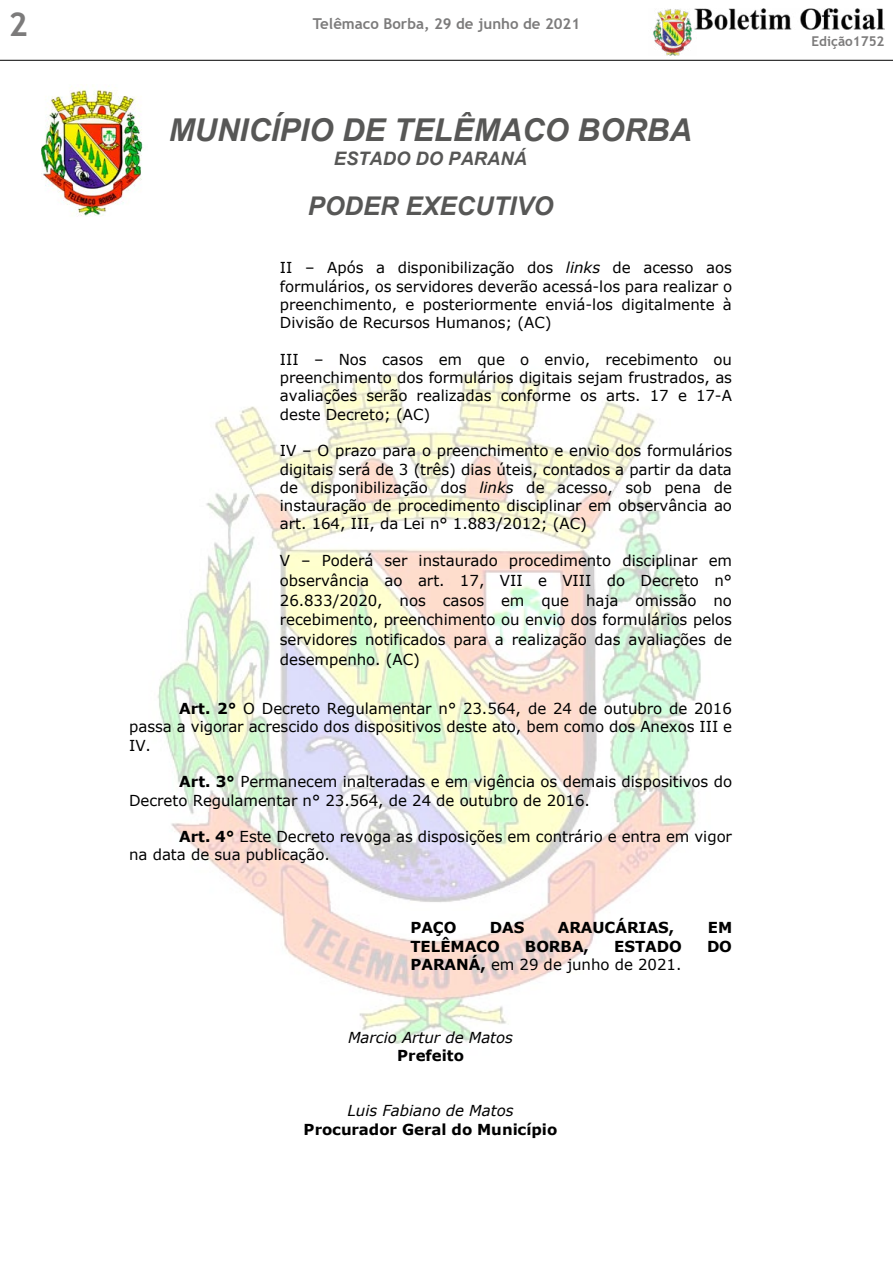
<style>
.page{position:relative;width:893px;height:1263px;background:#fff}
.page>*{position:absolute;margin:0;border:0;box-sizing:border-box;transform-origin:0 0}
.t1{font:700 33px "Trebuchet MS";color:#7c7b7b}
.t2{font:italic 700 31.5px "Arial";color:#575756}
.t3{font:italic 700 25.8px "Arial";color:#575756}
.t4{font:italic 700 18.6px "Arial";color:#575756}
.t5{font:15.15px/18.3px "Verdana";color:#000;text-align:justify}
.t6{font:700 15.15px "Verdana";color:#000}
.t7{font:italic 15.15px "Verdana";color:#000}
.t8{font:700 15px "Trebuchet MS";color:#7c7b7b}
.t9{font:700 13.5px "Trebuchet MS";color:#7c7b7b}
.s1{font-style:italic}
.s2{font-weight:700}
</style>
<div class="page">
<img style="left:653px;top:9px;width:43px;height:47px">
<img style="left:693px;top:8px;width:191px;height:21px">
<hr style="left:0;top:60px;width:893px;height:1px;background:#000">
<img style="left:157px;top:372px;width:544px;height:672px">
<img style="left:42px;top:86px;width:101px;height:130px">
<h1 class="t1" style="left:9px;top:3px;width:21px">2</h1>
<p class="t8" style="left:313px;top:14px;width:269px">Telêmaco Borba, 29 de junho de 2021</p>
<h2 class="t2" style="left:169px;top:109px;width:525px">MUNICÍPIO DE TELÊMACO BORBA</h2>
<p class="t4" style="left:334px;top:146px;width:195px">ESTADO DO PARANÁ</p>
<h3 class="t3" style="left:308px;top:188px;width:247px">PODER EXECUTIVO</h3>
<p class="t5" style="left:280px;top:258px;width:454px">II – Após a disponibilização dos <span class="s1">links</span> de acesso aos formulários, os servidores deverão acessá-los para realizar o preenchimento, e posteriormente enviá-los digitalmente à Divisão de Recursos Humanos; (AC)</p>
<p class="t5" style="left:280px;top:350px;width:454px">III – Nos casos em que o envio, recebimento ou preenchimento dos formulários digitais sejam frustrados, as avaliações serão realizadas conforme os arts. 17 e 17-A deste Decreto; (AC)</p>
<p class="t5" style="left:280px;top:441px;width:454px">IV – O prazo para o preenchimento e envio dos formulários digitais será de 3 (três) dias úteis, contados a partir da data de disponibilização dos <span class="s1">links</span> de acesso, sob pena de instauração de procedimento disciplinar em observância ao art. 164, III, da Lei n° 1.883/2012; (AC)</p>
<p class="t5" style="left:280px;top:550px;width:454px;line-height:19.6px">V – Poderá ser instaurado procedimento disciplinar em observância ao art. 17, VII e VIII do Decreto n° 26.833/2020, nos casos em que haja omissão no recebimento, preenchimento ou envio dos formulários pelos servidores notificados para a realização das avaliações de desempenho. (AC)</p>
<p class="t5" style="left:129px;top:699px;width:604px;text-indent:50px"><span class="s2">Art. 2°</span> O Decreto Regulamentar n° 23.564, de 24 de outubro de 2016 passa a vigorar acrescido dos dispositivos deste ato, bem como dos Anexos III e IV.</p>
<p class="t5" style="left:129px;top:772px;width:604px;text-indent:50px"><span class="s2">Art. 3°</span> Permanecem inalteradas e em vigência os demais dispositivos do<br>Decreto Regulamentar n° 23.564, de 24 de outubro de 2016.</p>
<p class="t5" style="left:129px;top:827px;width:604px;text-indent:50px"><span class="s2">Art. 4°</span> Este Decreto revoga as disposições em contrário e entra em vigor na data de sua publicação.</p>
<p class="t6" style="left:410px;top:917px;width:48px">PAÇO</p>
<p class="t6" style="left:490px;top:917px;width:36px">DAS</p>
<p class="t6" style="left:558px;top:917px;width:118px">ARAUCÁRIAS,</p>
<p class="t6" style="left:708px;top:917px;width:26px">EM</p>
<p class="t6" style="left:410px;top:935px;width:91px">TELÊMACO</p>
<p class="t6" style="left:525px;top:935px;width:65px">BORBA,</p>
<p class="t6" style="left:614px;top:935px;width:69px">ESTADO</p>
<p class="t6" style="left:707px;top:935px;width:26px">DO</p>
<p class="t5" style="left:410px;top:955px;width:272px"><span class="s2">PARANÁ,</span> em 29 de junho de 2021.</p>
<p class="t7" style="left:348px;top:1027px;width:166px">Marcio Artur de Matos</p>
<p class="t6" style="left:397px;top:1045px;width:68px">Prefeito</p>
<p class="t7" style="left:347px;top:1100px;width:167px">Luis Fabiano de Matos</p>
<p class="t6" style="left:304px;top:1118px;width:255px">Procurador Geral do Município</p>
<p class="t9" style="left:811px;top:33px;width:74px">Edição1752</p>
</div>
